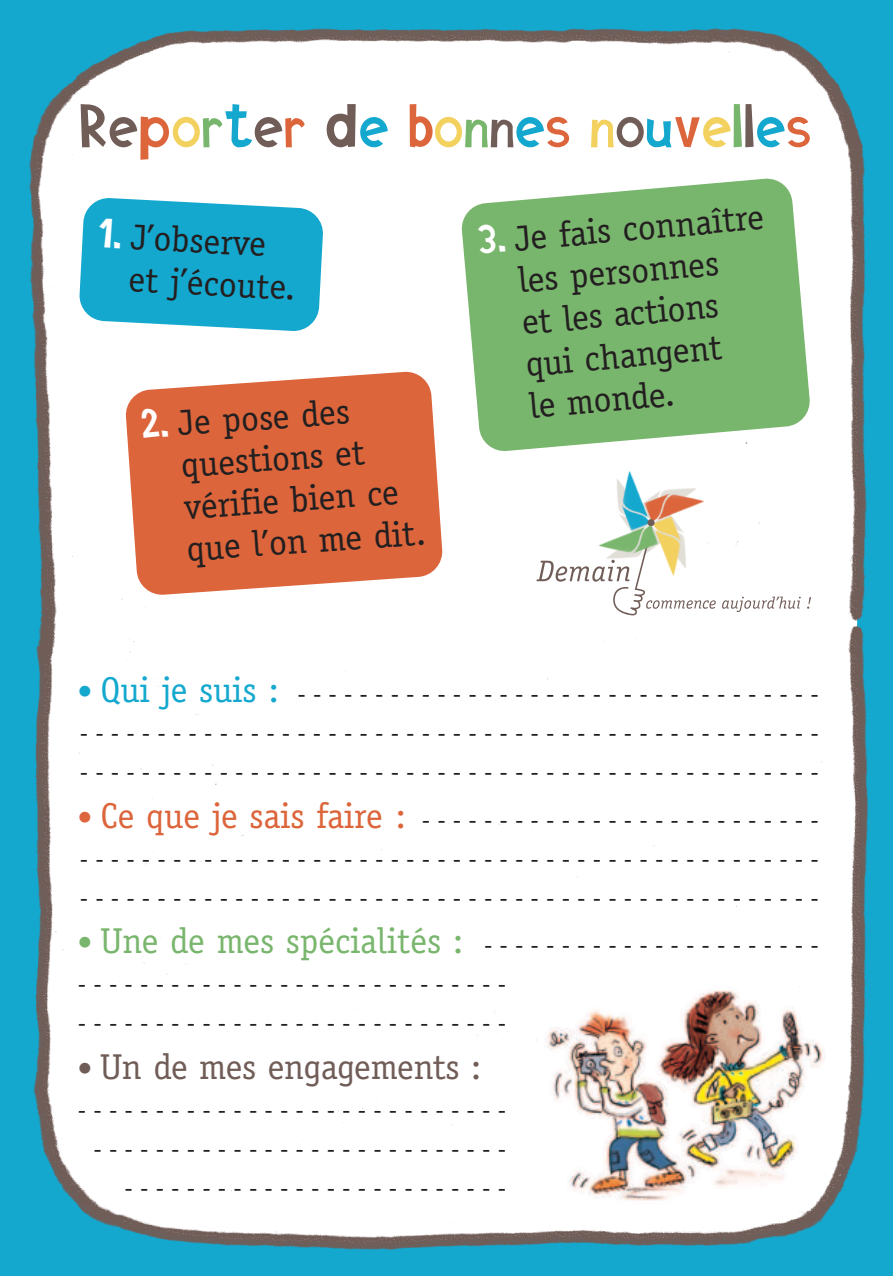
<style>
.page{position:relative;width:893px;height:1276px;background:#fff}
.page>*{position:absolute;margin:0;border:0;box-sizing:border-box;transform-origin:0 0}
.t1{font:54px "Trobo";letter-spacing:.045em;color:#715d58}
.t2{font:36px/42px "Officina Serif";color:#231f20}
.t3{font:36px "Officina Serif";letter-spacing:-.02em;color:#715d58}
.t4{font:24px/39px "Officina Serif";color:#231f20;text-align:justify}
.s1{color:#dc653b}
.s2{color:#f3d15e}
.s3{color:#79b66d}
.s4{color:#14a8cf}
.s5{font-family:"Trobo";color:#fff}
.s6{font-size:30px;color:#14a8cf}
.s7{font-size:36px;color:#14a8cf}
.s8{font-size:30px;color:#dc653b}
.s9{font-size:36px;color:#dc653b}
.s10{font-size:30px;color:#79b66d}
.s11{font-size:36px;color:#79b66d}
.s12{font-size:30px}
</style>
<div class="page">
<img style="left:0;top:0;width:893px;height:1276px">
<img style="left:544px;top:1006px;width:282px;height:198px">
<img style="left:654px;top:470px;width:46px;height:10px">
<img style="left:598px;top:474px;width:57px;height:45px">
<img style="left:595px;top:519px;width:14px;height:8px">
<img style="left:654px;top:480px;width:53px;height:46px">
<img style="left:609px;top:467px;width:45px;height:60px">
<img style="left:647px;top:512px;width:46px;height:15px">
<div style="left:647px;top:519px;width:8px;height:7px;background:#715d58;border-radius:50%"></div>
<svg style="left:536px;top:527px;width:180px;height:88px"></svg>
<svg style="left:722px;top:596px;width:79px;height:16px"></svg>
<svg style="left:807px;top:597px;width:4px;height:12px"></svg>
<svg style="left:79px;top:197px;width:245px;height:135px"></svg>
<svg style="left:125px;top:371px;width:318px;height:224px;fill:#dc653b"></svg>
<svg style="left:461px;top:177px;width:350px;height:275px;fill:#79b66d"></svg>
<h1 class="t1" style="left:81px;top:97px;width:731px">Re<span class="s1">p</span><span class="s2">o</span><span class="s3">r</span><span class="s4">t</span>e<span class="s1">r</span> d<span class="s4">e</span> <span class="s1">b</span><span class="s2">o</span><span class="s3">n</span>n<span class="s4">e</span><span class="s1">s</span> <span class="s2">n</span>o<span class="s4">u</span><span class="s1">v</span><span class="s2">e</span><span class="s3">l</span>l<span class="s4">e</span><span class="s1">s</span></h1>
<h2 class="t2" style="left:132px;top:216px;width:169px;text-indent:-33px;rotate:3deg"><span class="s5">1.</span> J’observe et j’écoute.</h2>
<h2 class="t2" style="left:176px;top:402px;width:241px;text-indent:-36px;rotate:-4deg"><span class="s5">2.</span> Je pose des questions et vérifie bien ce que l’on me dit.</h2>
<h2 class="t2" style="left:513px;top:217px;width:252px;text-indent:-36px;rotate:-5deg"><span class="s5">3.</span> Je fais connaître les personnes<br>et les actions qui changent<br>le monde.</h2>
<p class="t4" style="left:78px;top:674px;width:743px"><span class="s6">•</span><span class="s7">Qui je suis :</span> ---------------------------------- ------------------------------------------------ ------------------------------------------------</p>
<p class="t4" style="left:78px;top:799px;width:743px"><span class="s8">•</span><span class="s9">Ce que je sais faire:</span> -------------------------- ------------------------------------------------ ------------------------------------------------</p>
<p class="t4" style="left:78px;top:925px;width:743px;text-align:left"><span class="s10">•</span><span class="s11">Une de mes spécialités :</span> ---------------------- ---------------------------- ----------------------------</p>
<h2 class="t3" style="left:78px;top:1045px;width:405px"><span class="s12">•</span> Un de mes engagements :</h2>
<p class="t4" style="left:78px;top:1089px;width:430px;text-align:right">---------------------------- --------------------------- -------------------------</p>
</div>
